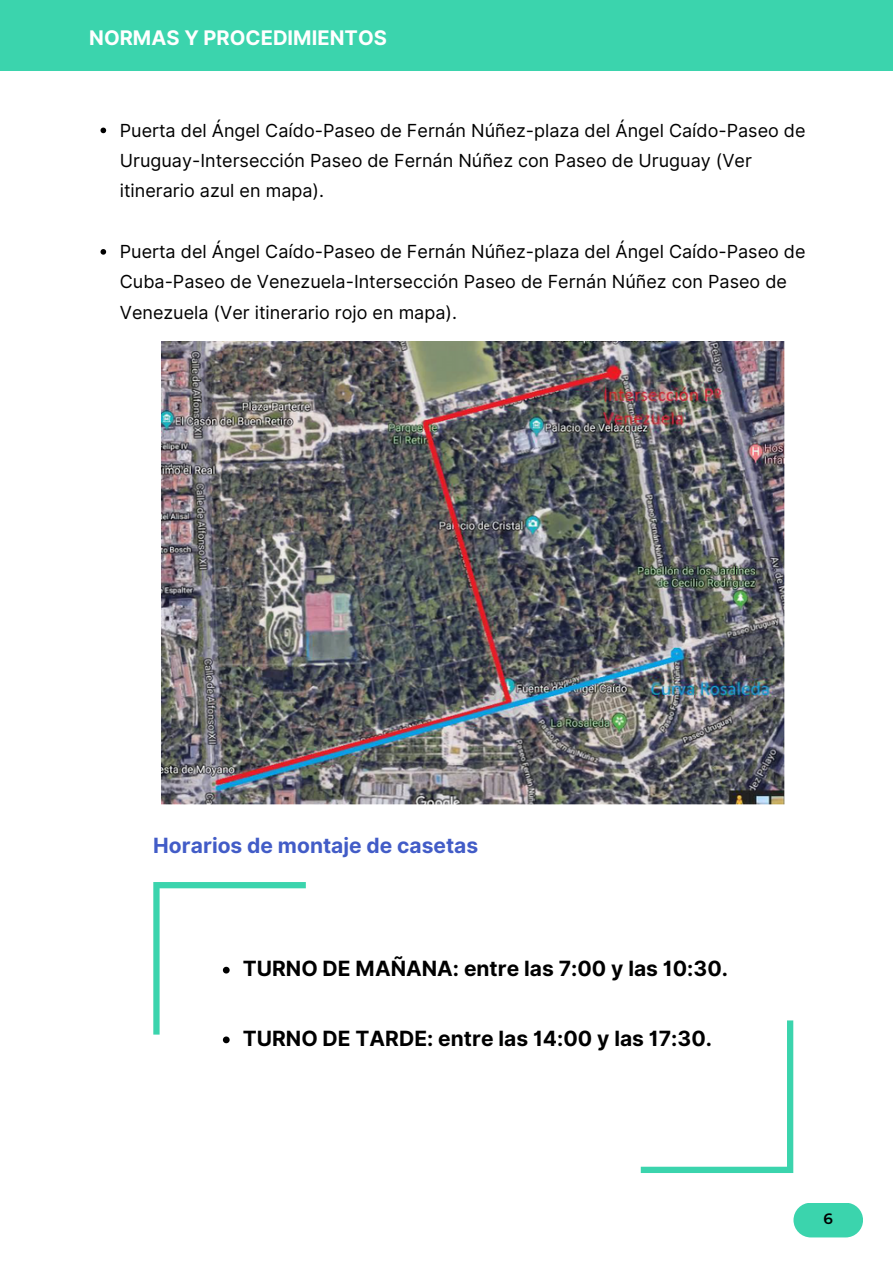
<style>
.page{position:relative;width:893px;height:1264px;background:#fff}
.page>*{position:absolute;margin:0;border:0;box-sizing:border-box;transform-origin:0 0}
.t1{font:700 21px "Inter";color:#000}
.t2{font:700 21px "Inter";color:#425cc7}
.t3{font:700 20.1px "Inter";color:#fff}
.t4{font:18px/30.3px "Inter";color:#000}
.t5{font:600 15px "Montserrat";color:#000}
</style>
<div class="page">
<div style="left:0;top:0;width:892px;height:71px;background:#3bd4ad"></div>
<div style="left:793px;top:1202px;width:70px;height:35px;background:#3bd4ad;border-radius:17px"></div>
<svg style="left:640px;top:1020px;width:153px;height:152px"></svg>
<img style="left:162px;top:341px;width:622px;height:463px">
<svg style="left:153px;top:882px;width:153px;height:161px"></svg>
<svg style="left:100px;top:128px;width:6px;height:5px"></svg>
<svg style="left:100px;top:249px;width:6px;height:6px"></svg>
<p class="t3" style="left:89px;top:25px;width:299px">NORMAS Y PROCEDIMIENTOS</p>
<p class="t4" style="left:120px;top:115px;width:687px">Puerta del Ángel Caído-Paseo de Fernán Núñez-plaza del Ángel Caído-Paseo de<br>Uruguay-Intersección Paseo de Fernán Núñez con Paseo de Uruguay (Ver itinerario azul en mapa).</p>
<p class="t4" style="left:120px;top:236px;width:687px">Puerta del Ángel Caído-Paseo de Fernán Núñez-plaza del Ángel Caído-Paseo de<br>Cuba-Paseo de Venezuela-Intersección Paseo de Fernán Núñez con Paseo de<br>Venezuela (Ver itinerario rojo en mapa).</p>
<p class="t2" style="left:153px;top:833px;width:326px">Horarios de montaje de casetas</p>
<p class="t1" style="left:243px;top:955px;width:486px">TURNO DE MAÑANA: entre las 7:00 y las 10:30.</p>
<p class="t1" style="left:243px;top:1025px;width:470px">TURNO DE TARDE: entre las 14:00 y las 17:30.</p>
<p class="t5" style="left:823px;top:1209px;width:11px">6</p>
</div>
